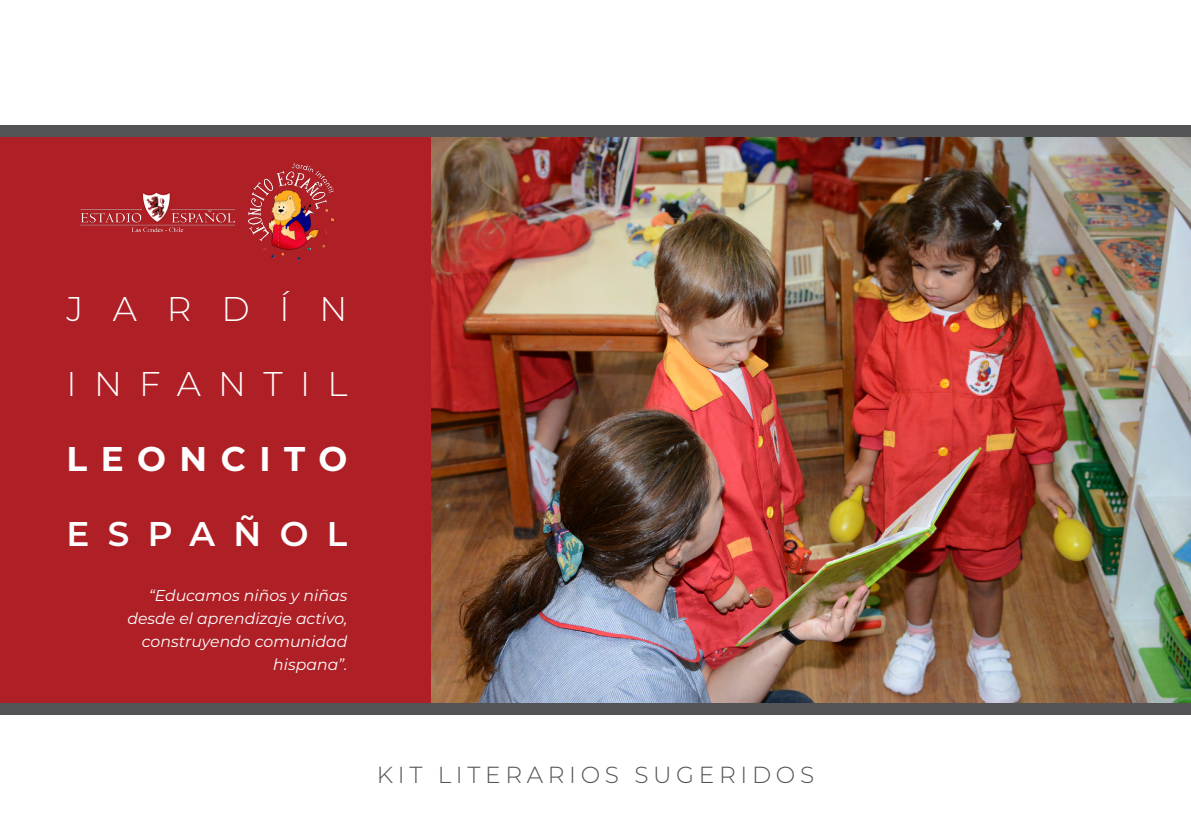
<style>
.page{position:relative;width:1191px;height:840px;background:#fff}
.page>*{position:absolute;margin:0;border:0;box-sizing:border-box;transform-origin:0 0}
.t1{font:300 34.2px/75px "Montserrat";letter-spacing:.505em;color:#fff}
.t2{font:700 34.2px "Montserrat";letter-spacing:.395em;color:#fff}
.t3{font:600 34.2px "Montserrat";letter-spacing:.535em;color:#fff}
.t4{font:300 23.2px "Montserrat";letter-spacing:.2em;color:#545456}
.t5{font:italic 15.6px/22.8px "Montserrat";color:#fff;text-align:right}
</style>
<div class="page">
<div style="left:0;top:136px;width:431px;height:567px;background:#af1f26"></div>
<img style="left:431px;top:136px;width:760px;height:567px">
<div style="left:0;top:125px;width:1191px;height:11px;background:#545456"></div>
<div style="left:0;top:703px;width:1191px;height:11px;background:#545456"></div>
<img style="left:249px;top:164px;width:84px;height:96px">
<img style="left:81px;top:192px;width:153px;height:39px">
<h1 class="t1" style="left:67px;top:270px;width:282px">JARDÍN<br>INFANTIL</h1>
<h1 class="t2" style="left:67px;top:434px;width:282px">LEONCITO</h1>
<h1 class="t3" style="left:67px;top:509px;width:282px">ESPAÑOL</h1>
<p class="t5" style="left:127px;top:583px;width:221px">“Educamos niños y niñas desde el aprendizaje activo, construyendo comunidad hispana”.</p>
<h2 class="t4" style="left:377px;top:758px;width:439px">KIT LITERARIOS SUGERIDOS</h2>
</div>
